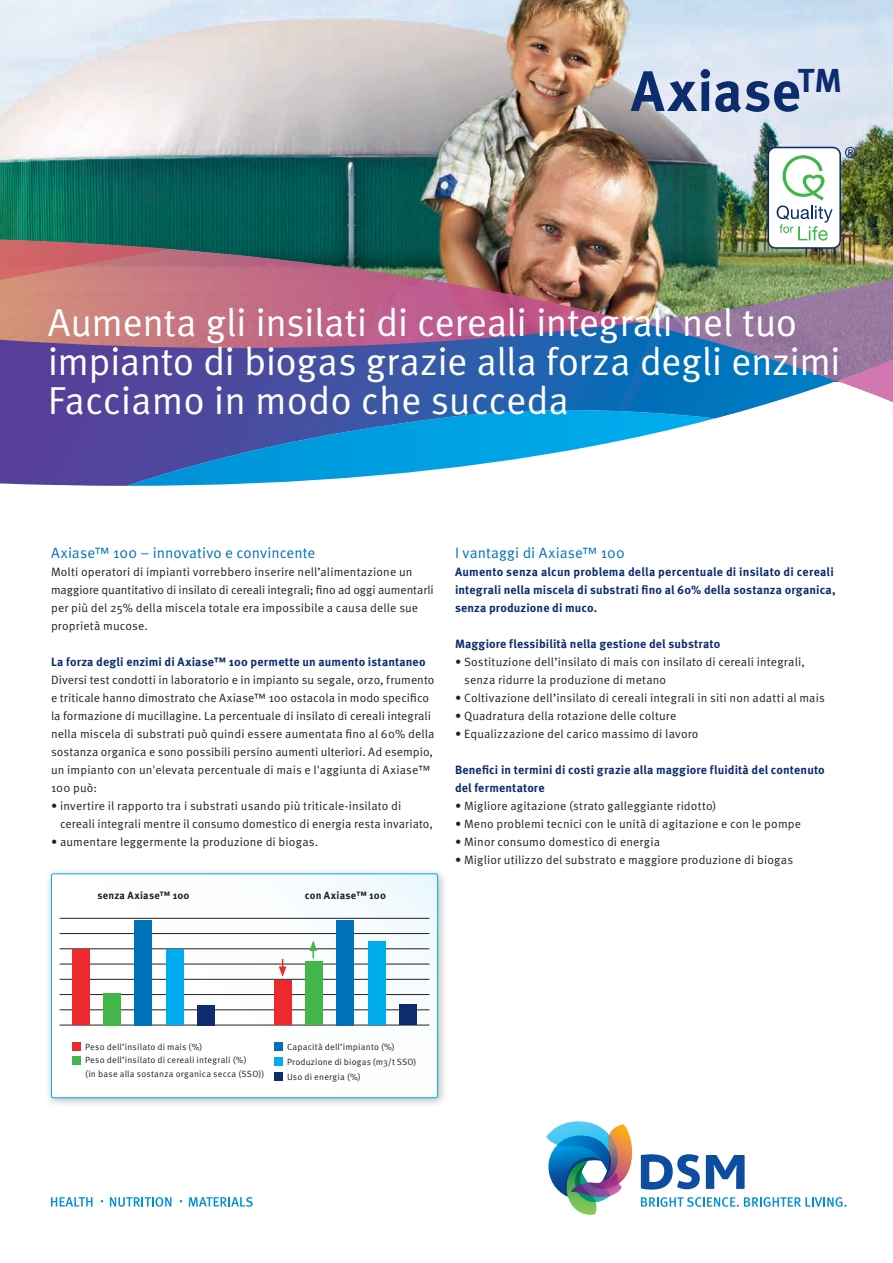
<style>
.page{position:relative;width:893px;height:1263px;background:#fff}
.page>*{position:absolute;margin:0;border:0;box-sizing:border-box;transform-origin:0 0}
.t1{font:700 57px "Meta Pro";letter-spacing:.01em;color:#0d2c6e}
.t2{font:39px/39px "Meta Pro Norm";letter-spacing:-.01em;color:#fff}
.t3{font:15px "Meta Pro Norm";letter-spacing:.005em;color:#0072bc}
.t4{font:12px/18px "Meta Pro Norm";letter-spacing:.01em;color:#231f20}
.t5{font:700 12px/18px "Meta Pro";letter-spacing:.015em;color:#0d2c6e}
.t6{font:700 10.5px "Meta Pro";letter-spacing:.02em;color:#231f20}
.t7{font:9px/13.5px "Meta Pro Norm";letter-spacing:.02em;color:#231f20}
</style>
<div class="page">
<div style="left:45px;top:867px;width:403px;height:241px;background:#231f20;opacity:.3"></div>
<svg style="left:51px;top:875px;width:387px;height:223px"></svg>
<div style="left:51px;top:873px;width:387px;height:225px;border:1px solid #00aeef;border-radius:2px"></div>
<hr style="left:60px;top:1025px;width:369px;height:1px;background:#231f20">
<hr style="left:60px;top:1009px;width:369px;height:1px;background:#231f20">
<hr style="left:60px;top:994px;width:369px;height:1px;background:#231f20">
<hr style="left:60px;top:979px;width:369px;height:1px;background:#231f20">
<hr style="left:60px;top:964px;width:369px;height:1px;background:#231f20">
<hr style="left:60px;top:948px;width:369px;height:1px;background:#231f20">
<hr style="left:60px;top:933px;width:369px;height:1px;background:#231f20">
<hr style="left:60px;top:918px;width:369px;height:1px;background:#231f20">
<img style="left:0;top:0;width:893px;height:147px">
<svg style="left:51px;top:1197px;width:41px;height:9px"></svg>
<svg style="left:110px;top:1197px;width:61px;height:10px"></svg>
<svg style="left:189px;top:1197px;width:64px;height:10px"></svg>
<svg style="left:546px;top:1121px;width:300px;height:94px"></svg>
<div style="left:72px;top:949px;width:18px;height:76px;background:#ee292e"></div>
<div style="left:103px;top:993px;width:17px;height:32px;background:#42b649"></div>
<div style="left:134px;top:920px;width:17px;height:105px;background:#0072bc"></div>
<div style="left:166px;top:950px;width:18px;height:75px;background:#00aeef"></div>
<div style="left:197px;top:1005px;width:18px;height:20px;background:#0d2c6e"></div>
<div style="left:274px;top:981px;width:18px;height:44px;background:#ee292e"></div>
<div style="left:305px;top:961px;width:17px;height:64px;background:#42b649"></div>
<div style="left:336px;top:920px;width:17px;height:105px;background:#0072bc"></div>
<div style="left:368px;top:941px;width:18px;height:84px;background:#00aeef"></div>
<div style="left:399px;top:1004px;width:17px;height:21px;background:#0d2c6e"></div>
<svg style="left:279px;top:959px;width:7px;height:18px"></svg>
<svg style="left:309px;top:940px;width:8px;height:18px"></svg>
<div style="left:72px;top:1042px;width:9px;height:9px;background:#ee292e"></div>
<div style="left:274px;top:1042px;width:9px;height:9px;background:#0072bc"></div>
<div style="left:72px;top:1056px;width:9px;height:9px;background:#42b649"></div>
<div style="left:274px;top:1057px;width:9px;height:9px;background:#00aeef"></div>
<div style="left:274px;top:1072px;width:9px;height:9px;background:#0d2c6e"></div>
<img style="left:0;top:147px;width:893px;height:339px">
<h1 class="t1" style="left:631px;top:47px;width:213px">Axiase<sup>TM</sup></h1>
<h2 class="t2" style="left:48px;top:300px;width:794px">Aumenta gli insilati di cereali integrali nel tuo impianto di biogas grazie alla forza degli enzimi<br>Facciamo in modo che succeda</h2>
<p class="t3" style="left:51px;top:541px;width:266px">Axiase™ 100 – innovativo e convincente</p>
<p class="t4" style="left:51px;top:562px;width:384px">Molti operatori di impianti vorrebbero inserire nell’alimentazione un maggiore quantitativo di insilato di cereali integrali; fino ad oggi aumentarli per più del 25% della miscela totale era impossibile a causa delle sue proprietà mucose.</p>
<p class="t5" style="left:51px;top:652px;width:376px">La forza degli enzimi di Axiase™ 100 permette un aumento istantaneo</p>
<p class="t4" style="left:51px;top:670px;width:385px">Diversi test condotti in laboratorio e in impianto su segale, orzo, frumento e triticale hanno dimostrato che Axiase™ 100 ostacola in modo specifico la formazione di mucillagine. La percentuale di insilato di cereali integrali nella miscela di substrati può quindi essere aumentata fino al 60% della sostanza organica e sono possibili persino aumenti ulteriori. Ad esempio, un impianto con un'elevata percentuale di mais e l'aggiunta di Axiase™ 100 può:</p>
<p class="t4" style="left:60px;top:796px;width:374px;text-indent:-9px">• invertire il rapporto tra i substrati usando più triticale-insilato di cereali integrali mentre il consumo domestico di energia resta invariato,</p>
<p class="t4" style="left:51px;top:832px;width:269px">• aumentare leggermente la produzione di biogas.</p>
<p class="t6" style="left:97px;top:887px;width:94px">senza Axiase™ 100</p>
<p class="t6" style="left:305px;top:887px;width:83px">con Axiase™ 100</p>
<p class="t3" style="left:455px;top:541px;width:171px">I vantaggi di Axiase™ 100</p>
<p class="t5" style="left:455px;top:562px;width:382px">Aumento senza alcun problema della percentuale di insilato di cereali integrali nella miscela di substrati fino al 60% della sostanza organica, senza produzione di muco.</p>
<p class="t5" style="left:455px;top:634px;width:267px">Maggiore flessibilità nella gestione del substrato</p>
<p class="t4" style="left:464px;top:652px;width:342px;text-indent:-9px">• Sostituzione dell’insilato di mais con insilato di cereali integrali, senza ridurre la produzione di metano</p>
<p class="t4" style="left:455px;top:688px;width:371px">• Coltivazione dell’insilato di cereali integrali in siti non adatti al mais</p>
<p class="t4" style="left:455px;top:706px;width:223px">• Quadratura della rotazione delle colture</p>
<p class="t4" style="left:455px;top:724px;width:245px">• Equalizzazione del carico massimo di lavoro</p>
<p class="t5" style="left:455px;top:760px;width:371px">Benefici in termini di costi grazie alla maggiore fluidità del contenuto del fermentatore</p>
<p class="t4" style="left:455px;top:796px;width:263px">• Migliore agitazione (strato galleggiante ridotto)</p>
<p class="t4" style="left:455px;top:814px;width:348px">• Meno problemi tecnici con le unità di agitazione e con le pompe</p>
<p class="t4" style="left:455px;top:832px;width:207px">• Minor consumo domestico di energia</p>
<p class="t4" style="left:455px;top:850px;width:340px">• Miglior utilizzo del substrato e maggiore produzione di biogas</p>
<p class="t7" style="left:85px;top:1039px;width:181px">Peso dell’insilato di mais (%)<br>Peso dell’insilato di cereali integrali (%)<br>(in base alla sostanza organica secca (SSO))</p>
<p class="t7" style="left:287px;top:1039px;width:131px;line-height:15px">Capacità dell’impianto (%)<br>Produzione di biogas (m3/t SSO)<br>Uso di energia (%)</p>
</div>
